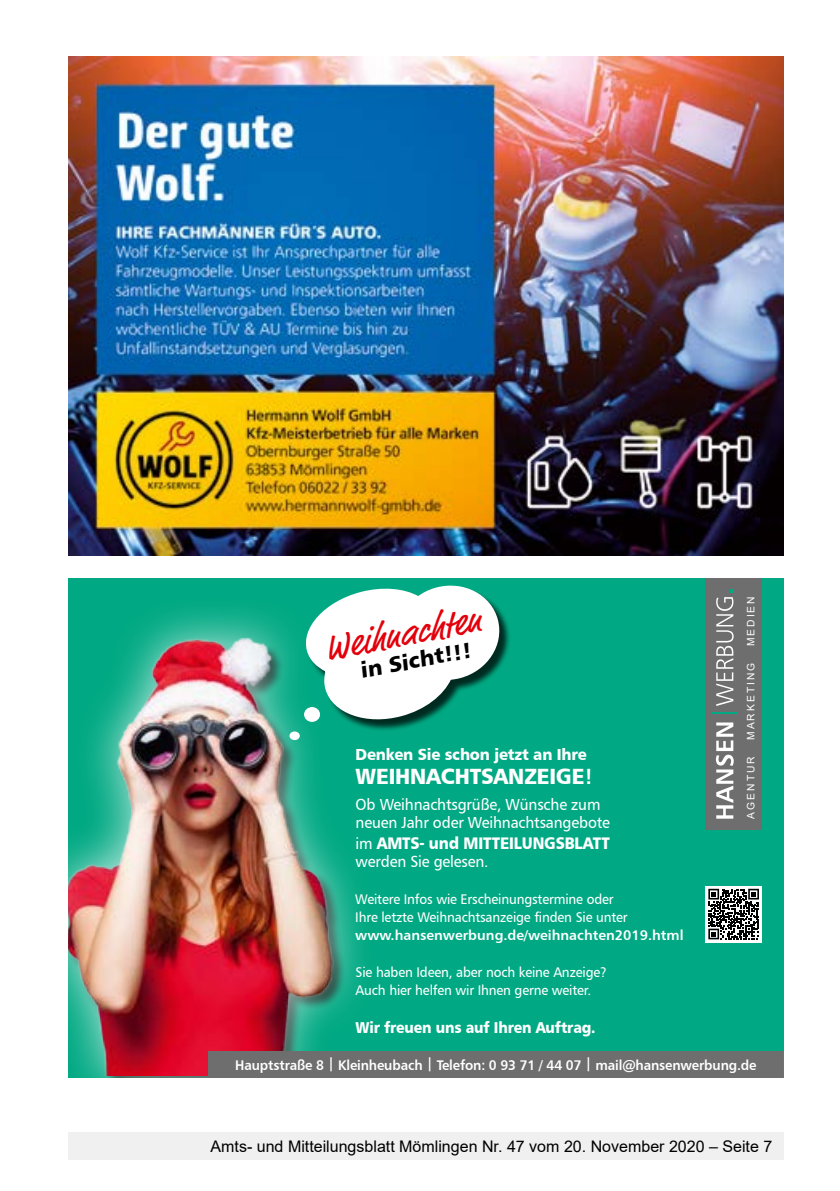
<style>
.page{position:relative;width:840px;height:1191px;background:#fff}
.page>*{position:absolute;margin:0;border:0;box-sizing:border-box;transform-origin:0 0}
.t1{font:36.2px "Market";color:#e3000b}
.t2{font:22px "Humanist 777 BT Black B";letter-spacing:-.01em;color:#fff;scale:.95 1}
.t3{font:22px "Humanist 777 BT Black B";color:#000}
.t4{font:16.8px "Humanist 777 BT Black B";letter-spacing:-.01em;color:#fff;scale:.9 1}
.t5{font:16px/18px "Humanist 777 BT Roman B";letter-spacing:-.01em;color:#fff;scale:.95 1}
.t6{font:16px "Arial";color:#000}
.t7{font:16px "Humanist 777 BT Black B";letter-spacing:-.01em;color:#fff;scale:.95 1}
.t8{font:15.8px "Humanist 777 BT Black B";letter-spacing:-.01em;color:#fff;scale:.9 1}
.t9{font:14px/18px "Humanist 777 BT Roman B";letter-spacing:-.01em;color:#fff;scale:.95 1}
.t10{font:14px "Humanist 777 BT Bold B";letter-spacing:-.01em;color:#fff;scale:.95 1}
.t11{font:14px "Humanist 777 BT Bold B";letter-spacing:-.01em;color:#fff}
.t12{font:10.2px "Arial";letter-spacing:.2em;color:#fff}
.s1{font-family:"Humanist 777 BT Bold B"}
.s2{font-family:"Humanist 777 BT Roman B";font-size:16px}
</style>
<div class="page">
<div style="left:68px;top:1132px;width:714px;height:27px;background:#f0f0f0"></div>
<img style="left:68px;top:57px;width:714px;height:499px">
<div style="left:68px;top:578px;width:714px;height:499px;background:#00a983"></div>
<img style="left:68px;top:612px;width:293px;height:464px">
<div style="left:289px;top:731px;width:10px;height:9px;background:#fff;border-radius:50%"></div>
<div style="left:307px;top:587px;width:204px;height:144px;background:#000;opacity:.75"></div>
<svg style="left:302px;top:585px;width:201px;height:139px"></svg>
<div style="left:304px;top:707px;width:16px;height:15px;background:#fff;border-radius:50%"></div>
<div style="left:208px;top:1051px;width:574px;height:26px;background:#6e6e6e"></div>
<div style="left:705px;top:578px;width:56px;height:251px;background:#6e6e6e"></div>
<svg style="left:715px;top:722px;width:18px;height:96px"></svg>
<svg style="left:716px;top:590px;width:17px;height:116px"></svg>
<svg style="left:712px;top:712px;width:24px;height:1px"></svg>
<svg style="left:705px;top:886px;width:56px;height:56px"></svg>
<svg style="left:708px;top:888px;width:50px;height:51px;background:#666"></svg>
<h1 class="t1" style="left:319px;top:628px;width:161px;rotate:-11deg">Weihnachten</h1>
<h2 class="t3" style="left:357px;top:657px;width:114px;rotate:-11deg">in Sicht!!!</h2>
<p class="t7" style="left:355px;top:744px;width:245px">Denken Sie schon jetzt an Ihre</p>
<h2 class="t2" style="left:355px;top:762px;width:251px">WEIHNACHTSANZEIGE<span class="s1">!</span></h2>
<p class="t5" style="left:355px;top:795px;width:269px">Ob Weihnachtsgrüße, Wünsche zum neuen Jahr oder Weihnachtsangebote</p>
<p class="t4" style="left:355px;top:832px;width:284px"><span class="s2">im</span> AMTS- und MITTEILUNGSBLATT</p>
<p class="t5" style="left:355px;top:852px;width:141px">werden Sie gelesen.</p>
<p class="t9" style="left:355px;top:890px;width:288px">Weitere Infos wie Erscheinungstermine oder<br>Ihre letzte Weihnachtsanzeige finden Sie unter</p>
<p class="t11" style="left:355px;top:926px;width:330px">www.hansenwerbung.de/weihnachten2019.html</p>
<p class="t9" style="left:355px;top:962px;width:266px">Sie haben Ideen, aber noch keine Anzeige?<br>Auch hier helfen wir Ihnen gerne weiter.</p>
<p class="t8" style="left:355px;top:1017px;width:268px">Wir freuen uns auf Ihren Auftrag.</p>
<p class="t12" style="left:743px;top:646px;width:52px;rotate:-90deg">MEDIEN</p>
<p class="t12" style="left:743px;top:740px;width:79px;rotate:-90deg">MARKETING</p>
<p class="t12" style="left:743px;top:818px;width:64px;rotate:-90deg">AGENTUR</p>
<p class="t10" style="left:235px;top:1056px;width:550px">Hauptstraße 8 | Kleinheubach | Telefon: 0 93 71 / 44 07 | mail@hansenwerbung.de</p>
<p class="t6" style="left:210px;top:1135px;width:563px">Amts- und Mitteilungsblatt Mömlingen Nr. 47 vom 20. November 2020 – Seite 7</p>
</div>
